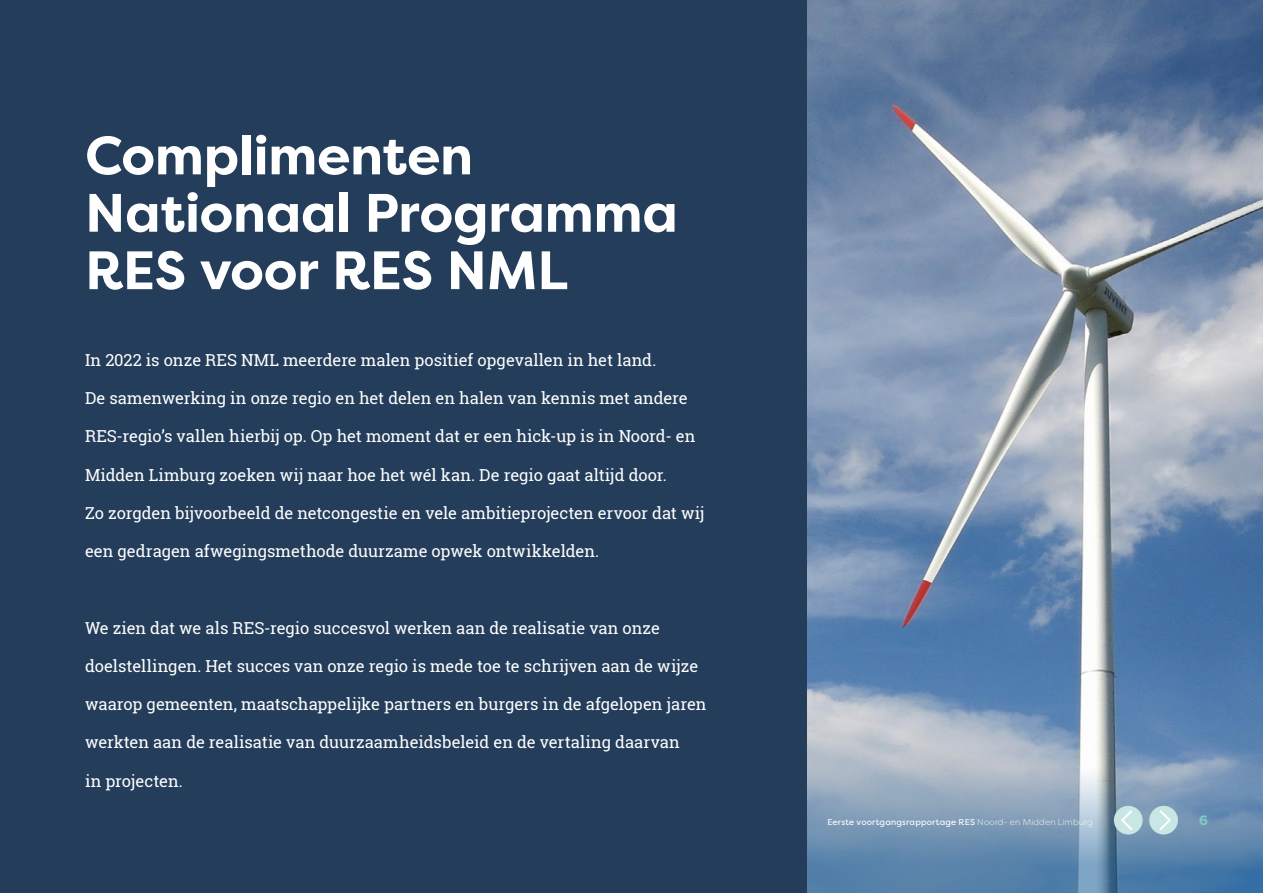
<style>
.page{position:relative;width:1263px;height:893px;background:#fff}
.page>*{position:absolute;margin:0;border:0;box-sizing:border-box;transform-origin:0 0}
.t1{font:700 54px/57.4px "Filson Pro";letter-spacing:-.005em;color:#fff}
.t2{font:16.5px "Roboto Slab";color:#fff}
.t3{font:700 13.5px "Filson Pro";color:#82cac9}
.t4{font:8.7px "Filson Pro";letter-spacing:.025em;color:#fff}
.s1{font-weight:300}
</style>
<div class="page">
<div style="left:0;top:0;width:807px;height:893px;background:#233d5a"></div>
<img style="left:807px;top:0;width:456px;height:748px">
<svg style="left:807px;top:748px;width:456px;height:145px;background:#7b99b6"></svg>
<div style="left:1114px;top:806px;width:28px;height:28px;background:#c8e6e4;border-radius:50%"></div>
<svg style="left:1121px;top:810px;width:11px;height:20px"></svg>
<div style="left:1149px;top:806px;width:29px;height:28px;background:#c8e6e4;border-radius:50%"></div>
<svg style="left:1159px;top:810px;width:12px;height:20px"></svg>
<h1 class="t1" style="left:85px;top:128px;width:594px">Complimenten<br>Nationaal Programma<br>RES voor RES NML</h1>
<p class="t2" style="left:85px;top:348px;width:573px">In 2022 is onze RES NML meerdere malen positief opgevallen in het land.</p>
<p class="t2" style="left:85px;top:387px;width:604px">De samenwerking in onze regio en het delen en halen van kennis met andere</p>
<p class="t2" style="left:85px;top:425px;width:612px">RES-regio’s vallen hierbij op. Op het moment dat er een hick-up is in Noord- en</p>
<p class="t2" style="left:85px;top:463px;width:583px">Midden Limburg zoeken wij naar hoe het wél kan. De regio gaat altijd door.</p>
<p class="t2" style="left:85px;top:501px;width:621px">Zo zorgden bijvoorbeeld de netcongestie en vele ambitieprojecten ervoor dat wij</p>
<p class="t2" style="left:85px;top:540px;width:516px">een gedragen afwegingsmethode duurzame opwek ontwikkelden.</p>
<p class="t2" style="left:85px;top:616px;width:576px">We zien dat we als RES-regio succesvol werken aan de realisatie van onze</p>
<p class="t2" style="left:85px;top:655px;width:615px">doelstellingen. Het succes van onze regio is mede toe te schrijven aan de wijze</p>
<p class="t2" style="left:85px;top:693px;width:623px">waarop gemeenten, maatschappelijke partners en burgers in de afgelopen jaren</p>
<p class="t2" style="left:85px;top:731px;width:596px">werkten aan de realisatie van duurzaamheidsbeleid en de vertaling daarvan</p>
<p class="t2" style="left:85px;top:769px;width:99px">in projecten.</p>
<p class="t4" style="left:827px;top:816px;width:267px">Eerste voortgangsrapportage RES <span class="s1">Noord- en Midden Limburg</span></p>
<p class="t3" style="left:1199px;top:812px;width:10px">6</p>
</div>
